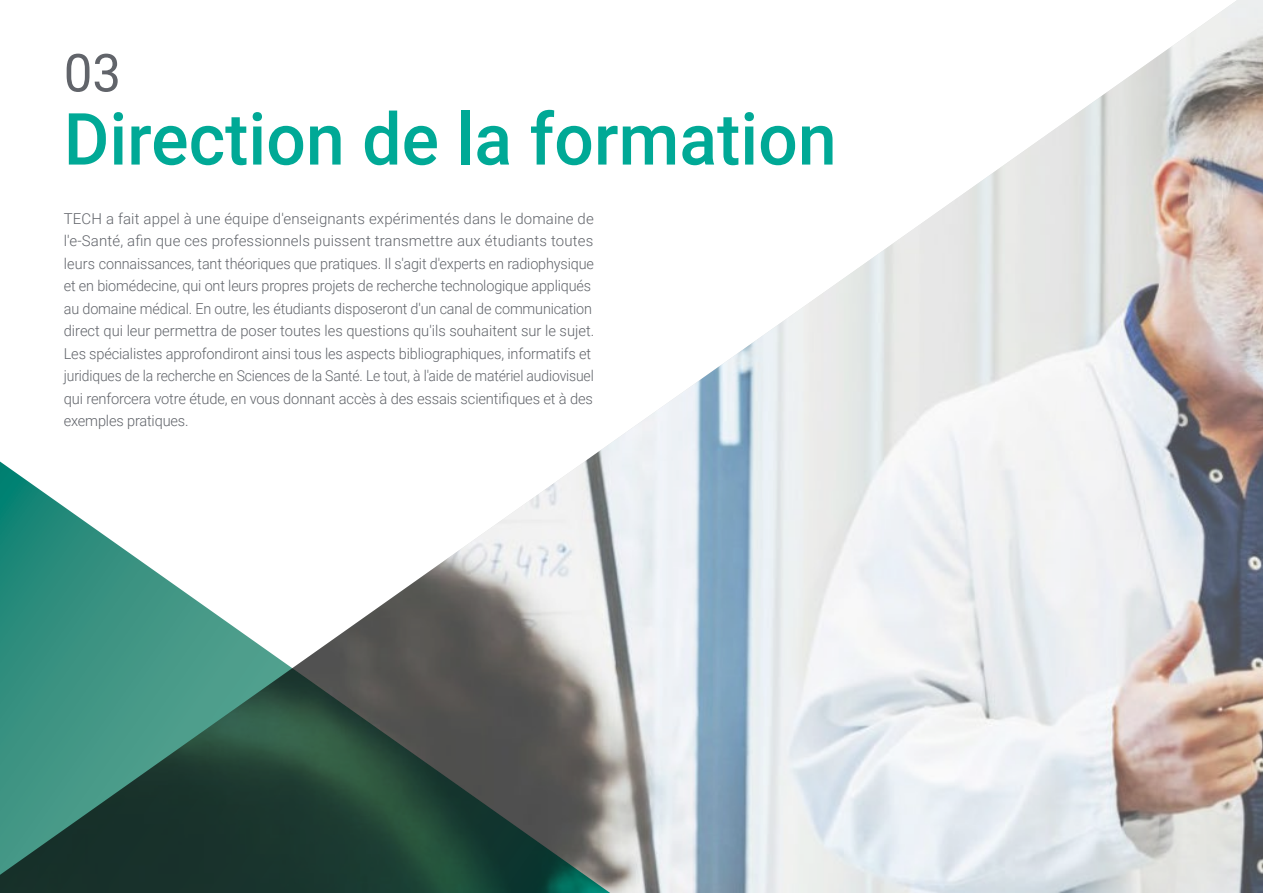
<style>
.page{position:relative;width:1263px;height:893px;background:#fff}
.page>*{position:absolute;margin:0;border:0;box-sizing:border-box;transform-origin:0 0}
.t1{font:500 72px "Roboto";color:#00a996}
.t2{font:52.5px "Roboto";color:#61646a}
.t3{font:300 15px/22.5px "Roboto";letter-spacing:-.01em;color:#61646a}
</style>
<div class="page">
<img style="left:607px;top:0;width:656px;height:893px">
<svg style="left:0;top:446px;width:640px;height:447px"></svg>
<h2 class="t2" style="left:64px;top:36px;width:59px">03</h2>
<h1 class="t1" style="left:64px;top:89px;width:774px">Direction de la formation</h1>
<p class="t3" style="left:64px;top:207px;width:532px">TECH a fait appel à une équipe d'enseignants expérimentés dans le domaine de l'e-Santé, afin que ces professionnels puissent transmettre aux étudiants toutes leurs connaissances, tant théoriques que pratiques. Il s'agit d'experts en radiophysique et en biomédecine, qui ont leurs propres projets de recherche technologique appliqués au domaine médical. En outre, les étudiants disposeront d'un canal de communication direct qui leur permettra de poser toutes les questions qu'ils souhaitent sur le sujet.<br>Les spécialistes approfondiront ainsi tous les aspects bibliographiques, informatifs et juridiques de la recherche en Sciences de la Santé. Le tout, à l'aide de matériel audiovisuel qui renforcera votre étude, en vous donnant accès à des essais scientifiques et à des exemples pratiques.</p>
</div>
